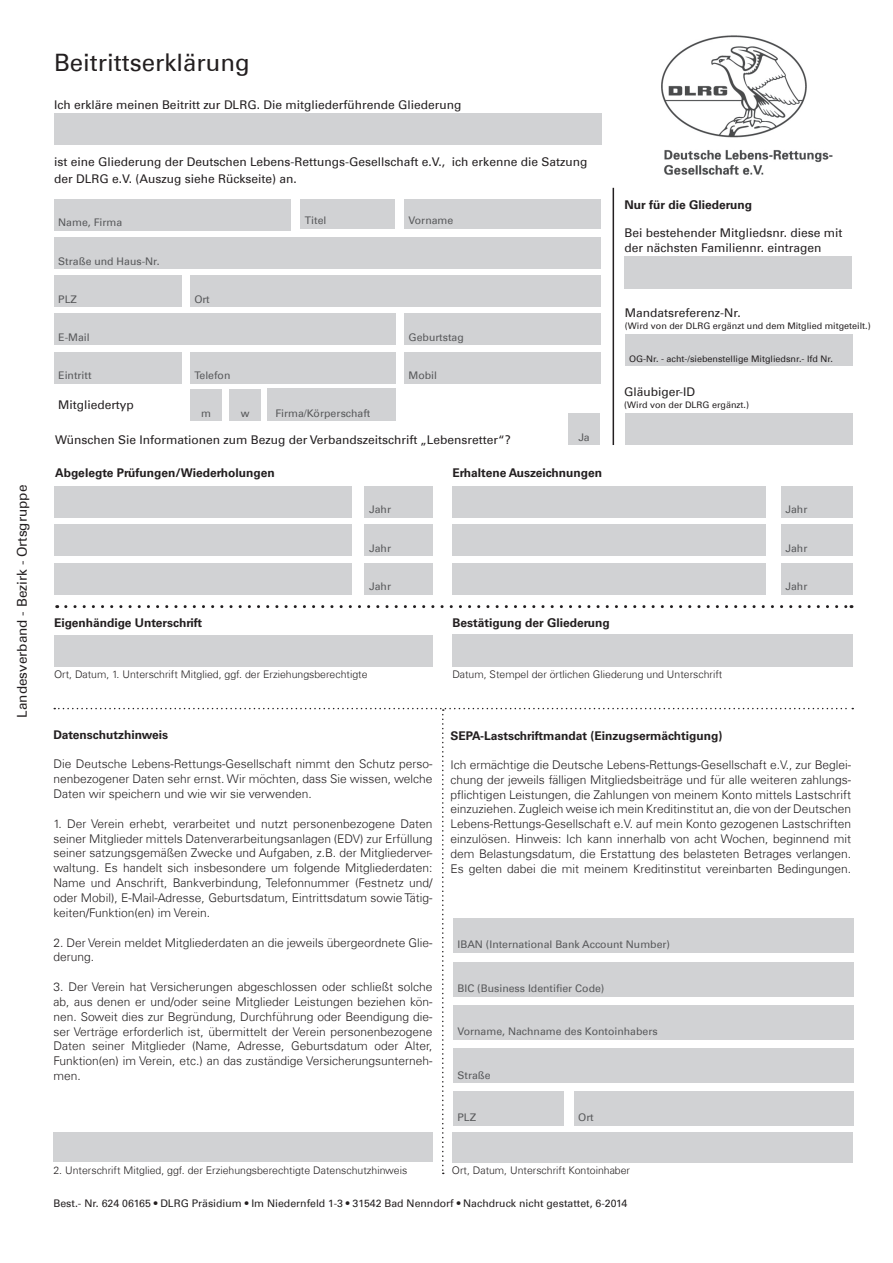
<style>
.page{position:relative;width:893px;height:1263px;background:#fff}
.page>*{position:absolute;margin:0;border:0;box-sizing:border-box;transform-origin:0 0}
.t1{font:24px "Univers Com 55 Roman";color:#231f20}
.t2{font:13.5px "Univers Com 55 Roman";color:#231f20}
.t3{font:300 12px/14.9px "Univers Com 45";color:#231f20;text-align:justify}
.t4{font:12px/16.2px "Univers Com 55 Roman";color:#231f20}
.t5{font:700 12px "Univers LT Std";color:#231f20}
.t6{font:10.5px "Univers Com 55 Roman";color:#57585a}
.t7{font:300 10.5px "Univers Com 45";color:#231f20}
.t8{font:10.5px "Univers Com 55 Roman";color:#231f20}
.t9{font:9px "Univers Com 55 Roman";color:#231f20}
</style>
<div class="page">
<img style="left:661px;top:35px;width:171px;height:140px">
<hr style="left:613px;top:188px;width:1px;height:257px;background:#231f20">
<svg style="left:54px;top:708px;width:799px;height:466px"></svg>
<div style="left:54px;top:113px;width:547px;height:32px;background:#d1d2d4"></div>
<div style="left:54px;top:199px;width:237px;height:32px;background:#d1d2d4"></div>
<div style="left:54px;top:237px;width:546px;height:32px;background:#d1d2d4"></div>
<div style="left:54px;top:275px;width:128px;height:32px;background:#d1d2d4"></div>
<div style="left:54px;top:313px;width:341px;height:32px;background:#d1d2d4"></div>
<div style="left:404px;top:313px;width:196px;height:32px;background:#d1d2d4"></div>
<div style="left:190px;top:275px;width:410px;height:32px;background:#d1d2d4"></div>
<div style="left:190px;top:352px;width:205px;height:32px;background:#d1d2d4"></div>
<div style="left:404px;top:352px;width:196px;height:32px;background:#d1d2d4"></div>
<div style="left:54px;top:352px;width:128px;height:32px;background:#d1d2d4"></div>
<div style="left:190px;top:389px;width:32px;height:32px;background:#d1d2d4"></div>
<div style="left:229px;top:389px;width:32px;height:32px;background:#d1d2d4"></div>
<div style="left:267px;top:389px;width:128px;height:32px;background:#d1d2d4"></div>
<div style="left:624px;top:256px;width:228px;height:33px;background:#d1d2d4"></div>
<div style="left:625px;top:334px;width:227px;height:32px;background:#d1d2d4"></div>
<div style="left:625px;top:413px;width:227px;height:32px;background:#d1d2d4"></div>
<div style="left:54px;top:486px;width:298px;height:32px;background:#d1d2d4"></div>
<div style="left:365px;top:486px;width:68px;height:32px;background:#d1d2d4"></div>
<div style="left:300px;top:199px;width:95px;height:29px;background:#d1d2d4"></div>
<div style="left:404px;top:199px;width:196px;height:29px;background:#d1d2d4"></div>
<div style="left:568px;top:413px;width:32px;height:32px;background:#d1d2d4"></div>
<div style="left:54px;top:524px;width:298px;height:32px;background:#d1d2d4"></div>
<div style="left:365px;top:524px;width:68px;height:32px;background:#d1d2d4"></div>
<div style="left:54px;top:634px;width:379px;height:32px;background:#d1d2d4"></div>
<div style="left:453px;top:918px;width:401px;height:34px;background:#d1d2d4"></div>
<div style="left:453px;top:962px;width:401px;height:34px;background:#d1d2d4"></div>
<div style="left:453px;top:1005px;width:401px;height:34px;background:#d1d2d4"></div>
<div style="left:453px;top:1048px;width:401px;height:35px;background:#d1d2d4"></div>
<div style="left:453px;top:1091px;width:111px;height:34px;background:#d1d2d4"></div>
<div style="left:574px;top:1091px;width:280px;height:34px;background:#d1d2d4"></div>
<div style="left:54px;top:563px;width:298px;height:32px;background:#d1d2d4"></div>
<div style="left:365px;top:563px;width:68px;height:31px;background:#d1d2d4"></div>
<div style="left:452px;top:634px;width:401px;height:32px;background:#d1d2d4"></div>
<div style="left:53px;top:1132px;width:380px;height:30px;background:#d1d2d4"></div>
<div style="left:452px;top:1132px;width:400px;height:30px;background:#d1d2d4"></div>
<div style="left:452px;top:486px;width:314px;height:32px;background:#d1d2d4"></div>
<div style="left:781px;top:486px;width:72px;height:32px;background:#d1d2d4"></div>
<div style="left:452px;top:524px;width:314px;height:32px;background:#d1d2d4"></div>
<div style="left:781px;top:524px;width:72px;height:32px;background:#d1d2d4"></div>
<svg style="left:66px;top:605px;width:786px;height:3px"></svg>
<div style="left:452px;top:563px;width:314px;height:31px;background:#d1d2d4"></div>
<div style="left:781px;top:563px;width:72px;height:31px;background:#d1d2d4"></div>
<p class="t2" style="left:14px;top:718px;width:234px;rotate:-90deg">Landesverband - Bezirk - Ortsgruppe</p>
<h1 class="t1" style="left:54px;top:48px;width:197px">Beitrittserklärung</h1>
<p class="t4" style="left:54px;top:97px;width:409px">Ich erkläre meinen Beitritt zur DLRG. Die mitgliederführende Gliederung</p>
<p class="t4" style="left:54px;top:154px;width:535px">ist eine Gliederung der Deutschen Lebens-Rettungs-Gesellschaft e.V., ich erkenne die Satzung der DLRG e.V. (Auszug siehe Rückseite) an.</p>
<p class="t6" style="left:305px;top:214px;width:23px">Titel</p>
<p class="t6" style="left:409px;top:214px;width:46px">Vorname</p>
<p class="t6" style="left:58px;top:216px;width:66px">Name, Firma</p>
<p class="t6" style="left:58px;top:255px;width:103px">Straße und Haus-Nr.</p>
<p class="t6" style="left:58px;top:293px;width:20px">PLZ</p>
<p class="t6" style="left:58px;top:331px;width:33px">E-Mail</p>
<p class="t6" style="left:409px;top:331px;width:57px">Geburtstag</p>
<p class="t6" style="left:194px;top:293px;width:17px">Ort</p>
<p class="t6" style="left:58px;top:369px;width:35px">Eintritt</p>
<p class="t6" style="left:194px;top:369px;width:38px">Telefon</p>
<p class="t6" style="left:409px;top:369px;width:30px">Mobil</p>
<p class="t4" style="left:58px;top:397px;width:77px">Mitgliedertyp</p>
<p class="t6" style="left:201px;top:407px;width:11px">m</p>
<p class="t6" style="left:241px;top:407px;width:10px">w</p>
<p class="t6" style="left:275px;top:407px;width:97px">Firma/Körperschaft</p>
<p class="t4" style="left:55px;top:432px;width:457px">Wünschen Sie Informationen zum Bezug der Verbandszeitschrift „Lebensretter“?</p>
<p class="t6" style="left:578px;top:431px;width:13px">Ja</p>
<p class="t5" style="left:55px;top:466px;width:221px">Abgelegte Prüfungen/Wiederholungen</p>
<p class="t5" style="left:54px;top:616px;width:150px">Eigenhändige Unterschrift</p>
<p class="t6" style="left:369px;top:503px;width:23px">Jahr</p>
<p class="t6" style="left:369px;top:542px;width:23px">Jahr</p>
<p class="t6" style="left:369px;top:580px;width:23px">Jahr</p>
<p class="t5" style="left:452px;top:466px;width:151px">Erhaltene Auszeichnungen</p>
<p class="t5" style="left:452px;top:616px;width:159px">Bestätigung der Gliederung</p>
<p class="t5" style="left:624px;top:197px;width:129px">Nur für die Gliederung</p>
<p class="t4" style="left:624px;top:226px;width:219px;line-height:14.4px">Bei bestehender Mitgliedsnr. diese mit der nächsten Familiennr. eintragen</p>
<p class="t4" style="left:625px;top:304px;width:117px">Mandatsreferenz-Nr.</p>
<p class="t9" style="left:625px;top:320px;width:247px">(Wird von der DLRG ergänzt und dem Mitglied mitgeteilt.)</p>
<p class="t9" style="left:629px;top:353px;width:205px">OG-Nr. - acht-/siebenstellige Mitgliedsnr.- lfd Nr.</p>
<p class="t4" style="left:624px;top:383px;width:72px">Gläubiger-ID</p>
<p class="t9" style="left:624px;top:399px;width:126px">(Wird von der DLRG ergänzt.)</p>
<p class="t6" style="left:785px;top:503px;width:23px">Jahr</p>
<p class="t6" style="left:785px;top:542px;width:23px">Jahr</p>
<p class="t6" style="left:785px;top:580px;width:23px">Jahr</p>
<p class="t7" style="left:54px;top:668px;width:315px">Ort, Datum, 1. Unterschrift Mitglied, ggf. der Erziehungsberechtigte</p>
<p class="t7" style="left:452px;top:668px;width:271px">Datum, Stempel der örtlichen Gliederung und Unterschrift</p>
<p class="t5" style="left:53px;top:727px;width:116px">Datenschutzhinweis</p>
<p class="t3" style="left:53px;top:757px;width:381px">Die Deutsche Lebens-Rettungs-Gesellschaft nimmt den Schutz perso&shy;nenbezogener Daten sehr ernst. Wir möchten, dass Sie wissen, welche Daten wir speichern und wie wir sie verwenden.</p>
<p class="t3" style="left:53px;top:816px;width:381px">1. Der Verein erhebt, verarbeitet und nutzt personenbezogene Daten seiner Mitglieder mittels Datenverarbeitungsanlagen (EDV) zur Erfüllung seiner satzungsgemäßen Zwecke und Aufgaben, z.B. der Mitgliederver&shy;waltung. Es handelt sich insbesondere um folgende Mitgliederdaten:<br>Name und Anschrift, Bankverbindung, Telefonnummer (Festnetz und/ oder Mobil), E-Mail-Adresse, Geburtsdatum, Eintrittsdatum sowie Tätig&shy;keiten/Funktion(en) im Verein.</p>
<p class="t3" style="left:53px;top:935px;width:381px">2. Der Verein meldet Mitgliederdaten an die jeweils übergeordnete Glie&shy;derung.</p>
<p class="t3" style="left:53px;top:979px;width:381px">3. Der Verein hat Versicherungen abgeschlossen oder schließt solche ab, aus denen er und/oder seine Mitglieder Leistungen beziehen kön&shy;nen. Soweit dies zur Begründung, Durchführung oder Beendigung die&shy;ser Verträge erforderlich ist, übermittelt der Verein personenbezogene Daten seiner Mitglieder (Name, Adresse, Geburtsdatum oder Alter, Funktion(en) im Verein, etc.) an das zuständige Versicherungsunterneh&shy;men.</p>
<p class="t5" style="left:451px;top:728px;width:273px">SEPA-Lastschriftmandat (Einzugsermächtigung)</p>
<p class="t3" style="left:451px;top:757px;width:402px">Ich ermächtige die Deutsche Lebens-Rettungs-Gesellschaft e.V., zur Beglei&shy;chung der jeweils fälligen Mitgliedsbeiträge und für alle weiteren zahlungs&shy;pflichtigen Leistungen, die Zahlungen von meinem Konto mittels Lastschrift einzuziehen. Zugleich weise ich mein Kreditinstitut an, die von der Deutschen Lebens-Rettungs-Gesellschaft e.V. auf mein Konto gezogenen Lastschriften einzulösen. Hinweis: Ich kann innerhalb von acht Wochen, beginnend mit dem Belastungsdatum, die Erstattung des belasteten Betrages verlangen.<br>Es gelten dabei die mit meinem Kreditinstitut vereinbarten Bedingungen.</p>
<p class="t6" style="left:457px;top:938px;width:214px">IBAN (International Bank Account Number)</p>
<p class="t6" style="left:457px;top:982px;width:148px">BIC (Business Identifier Code)</p>
<p class="t6" style="left:457px;top:1025px;width:202px">Vorname, Nachname des Kontoinhabers</p>
<p class="t6" style="left:457px;top:1068px;width:35px">Straße</p>
<p class="t6" style="left:457px;top:1111px;width:20px">PLZ</p>
<p class="t6" style="left:578px;top:1111px;width:17px">Ort</p>
<p class="t7" style="left:53px;top:1164px;width:355px">2. Unterschrift Mitglied, ggf. der Erziehungsberechtigte Datenschutzhinweis</p>
<p class="t7" style="left:452px;top:1164px;width:180px">Ort, Datum, Unterschrift Kontoinhaber</p>
<p class="t8" style="left:53px;top:1197px;width:575px">Best.- Nr. 624 06165 • DLRG Präsidium • Im Niedernfeld 1-3 • 31542 Bad Nenndorf • Nachdruck nicht gestattet, 6-2014</p>
</div>
